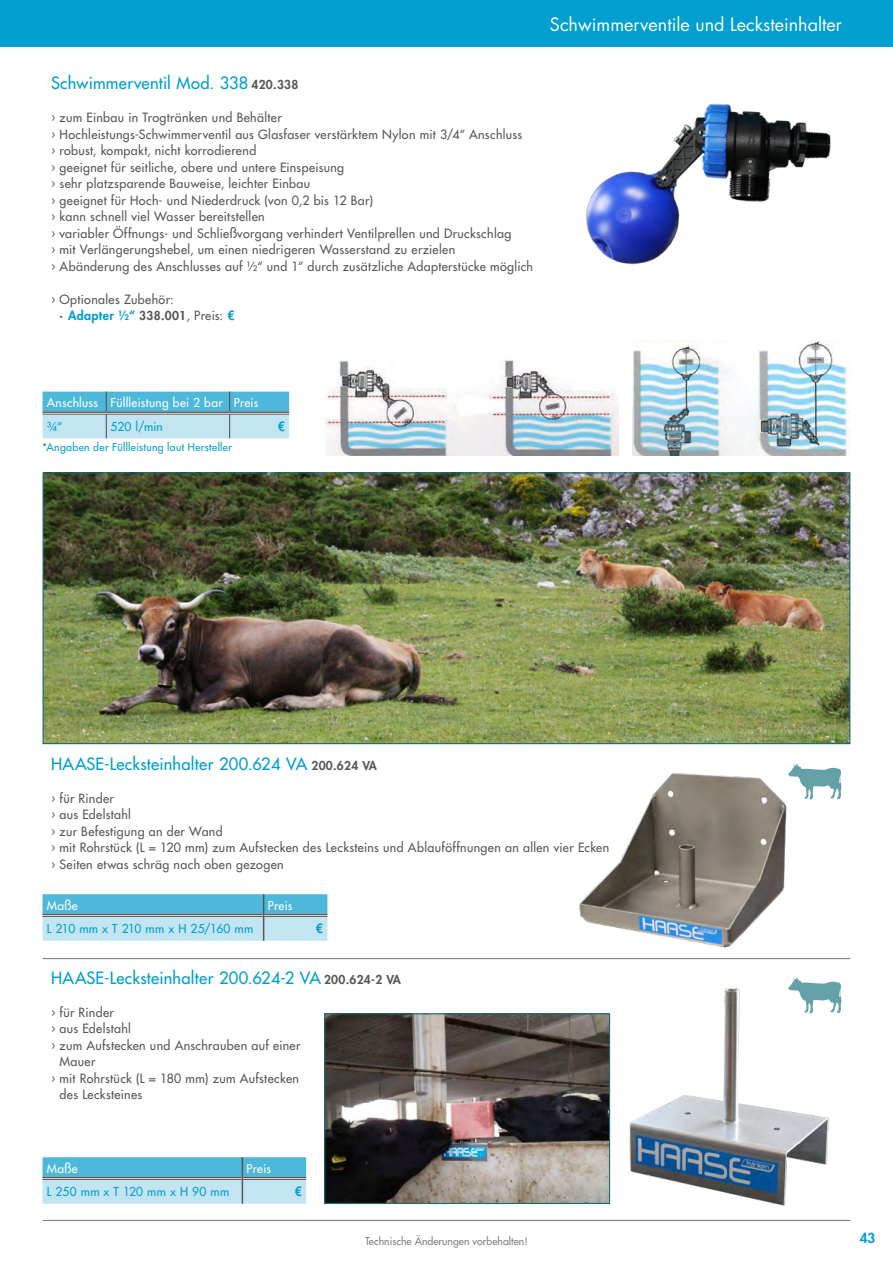
<style>
.page{position:relative;width:893px;height:1263px;background:#fff}
.page>*{position:absolute;margin:0;border:0;box-sizing:border-box;transform-origin:0 0}
.t1{font:18px "Futura Std";color:#fff}
.t2{font:500 16.5px "Futura Std";letter-spacing:.015em;color:#009fcf}
.t3{font:800 13.5px "Futura Std";color:#009fcf}
.t4{font:500 12.45px/16.5px "Futura Std";letter-spacing:.03em;color:#575756}
.t5{font:800 12.45px "Futura Std";color:#009ec7}
.t6{font:500 12px "Futura Std";letter-spacing:.025em;color:#fff}
.t7{font:500 12px "Futura Std";letter-spacing:-.01em;color:#009fcf}
.t8{font:500 12px "Futura Std";letter-spacing:.02em;color:#009fcf}
.t9{font:500 12px "Futura Std";letter-spacing:.015em;color:#009ec7}
.t10{font:500 10.5px "Futura Std";letter-spacing:.035em;color:#009ec7}
.t11{font:500 10.5px "Futura Std";color:#838180}
.s1{font-weight:800;font-size:12px;color:#575756}
.s2{font-weight:800}
.s3{font-weight:800;color:#009fcf}
.s4{font-weight:800;font-size:12px}
.s5{font-weight:800;color:#009ec7}
</style>
<div class="page">
<div style="left:0;top:0;width:893px;height:47px;background:#009fcf"></div>
<hr style="left:43px;top:1220px;width:807px;height:1px;background:#838180">
<img style="left:586px;top:104px;width:245px;height:161px">
<img style="left:326px;top:360px;width:292px;height:95px">
<img style="left:632px;top:341px;width:218px;height:114px">
<img style="left:42px;top:472px;width:809px;height:273px">
<img style="left:621px;top:988px;width:227px;height:232px">
<img style="left:576px;top:772px;width:226px;height:188px">
<img style="left:324px;top:1013px;width:287px;height:191px">
<svg style="left:43px;top:392px;width:246px;height:46px;background:#8ecfe4"></svg>
<hr style="left:43px;top:411px;width:63px;height:2px;background:#575756">
<hr style="left:43px;top:414px;width:63px;height:1px;background:#575756">
<hr style="left:106px;top:411px;width:124px;height:2px;background:#575756">
<hr style="left:106px;top:414px;width:124px;height:1px;background:#575756">
<hr style="left:230px;top:411px;width:59px;height:2px;background:#575756">
<hr style="left:230px;top:414px;width:59px;height:1px;background:#575756">
<svg style="left:43px;top:894px;width:284px;height:47px;background:#8ecbdf"></svg>
<svg style="left:43px;top:1157px;width:263px;height:47px;background:#8ecbde"></svg>
<hr style="left:43px;top:958px;width:807px;height:1px;background:#838180">
<svg style="left:788px;top:977px;width:54px;height:36px"></svg>
<svg style="left:788px;top:763px;width:54px;height:36px"></svg>
<h2 class="t2" style="left:51px;top:73px;width:249px">Schwimmerventil Mod. 338 <span class="s1">420.338</span></h2>
<p class="t4" style="left:51px;top:110px;width:484px">› zum Einbau in Trogtränken und Behälter<br>› Hochleistungs-Schwimmerventil aus Glasfaser verstärktem Nylon mit 3/4“ Anschluss<br>› robust, kompakt, nicht korrodierend<br>› geeignet für seitliche, obere und untere Einspeisung<br>› sehr platzsparende Bauweise, leichter Einbau<br>› geeignet für Hoch- und Niederdruck (von 0,2 bis 12 Bar)<br>› kann schnell viel Wasser bereitstellen<br>› variabler Öffnungs- und Schließvorgang verhindert Ventilprellen und Druckschlag<br>› mit Verlängerungshebel, um einen niedrigeren Wasserstand zu erzielen<br>› Abänderung des Anschlusses auf ½“ und 1“ durch zusätzliche Adapterstücke möglich</p>
<p class="t4" style="left:60px;top:291px;width:177px;text-indent:-9px">› Optionales Zubehör:<br><span class="s2">∙</span> <span class="s3">Adapter ½“</span> <span class="s4">338.001</span>, Preis: <span class="s5">€</span></p>
<h1 class="t1" style="left:550px;top:13px;width:293px">Schwimmerventile und Lecksteinhalter</h1>
<p class="t6" style="left:47px;top:395px;width:213px">Anschluss Füllleistung bei 2 bar Preis</p>
<p class="t9" style="left:47px;top:419px;width:17px">¾“</p>
<p class="t9" style="left:111px;top:419px;width:54px">520 l/min</p>
<p class="t5" style="left:278px;top:418px;width:9px">€</p>
<p class="t10" style="left:43px;top:441px;width:191px">*Angaben der Füllleistung laut Hersteller</p>
<h2 class="t2" style="left:51px;top:753px;width:328px">HAASE-Lecksteinhalter 200.624 VA <span class="s1">200.624 VA</span></h2>
<p class="t4" style="left:51px;top:790px;width:560px">› für Rinder<br>› aus Edelstahl<br>› zur Befestigung an der Wand<br>› mit Rohrstück (L = 120 mm) zum Aufstecken des Lecksteins und Ablauföffnungen an allen vier Ecken › Seiten etwas schräg nach oben gezogen</p>
<p class="t6" style="left:47px;top:898px;width:33px">Maße</p>
<p class="t6" style="left:268px;top:898px;width:26px">Preis</p>
<p class="t7" style="left:47px;top:921px;width:208px">L 210 mm x T 210 mm x H 25/160 mm</p>
<p class="t5" style="left:316px;top:920px;width:9px">€</p>
<h2 class="t2" style="left:51px;top:967px;width:352px">HAASE-Lecksteinhalter 200.624-2 VA <span class="s1">200.624-2 VA</span></h2>
<p class="t4" style="left:51px;top:1004px;width:64px">› für Rinder</p>
<p class="t4" style="left:51px;top:1020px;width:81px">› aus Edelstahl</p>
<p class="t4" style="left:51px;top:1037px;width:251px">› zum Aufstecken und Anschrauben auf einer</p>
<p class="t4" style="left:60px;top:1053px;width:37px">Mauer</p>
<p class="t4" style="left:51px;top:1070px;width:250px">› mit Rohrstück (L = 180 mm) zum Aufstecken</p>
<p class="t4" style="left:60px;top:1086px;width:84px">des Lecksteines</p>
<p class="t6" style="left:47px;top:1161px;width:33px">Maße</p>
<p class="t6" style="left:247px;top:1161px;width:26px">Preis</p>
<p class="t8" style="left:47px;top:1184px;width:184px">L 250 mm x T 120 mm x H 90 mm</p>
<p class="t5" style="left:295px;top:1183px;width:9px">€</p>
<p class="t11" style="left:365px;top:1234px;width:164px">Technische Änderungen vorbehalten!</p>
<p class="t3" style="left:860px;top:1229px;width:17px">43</p>
</div>
